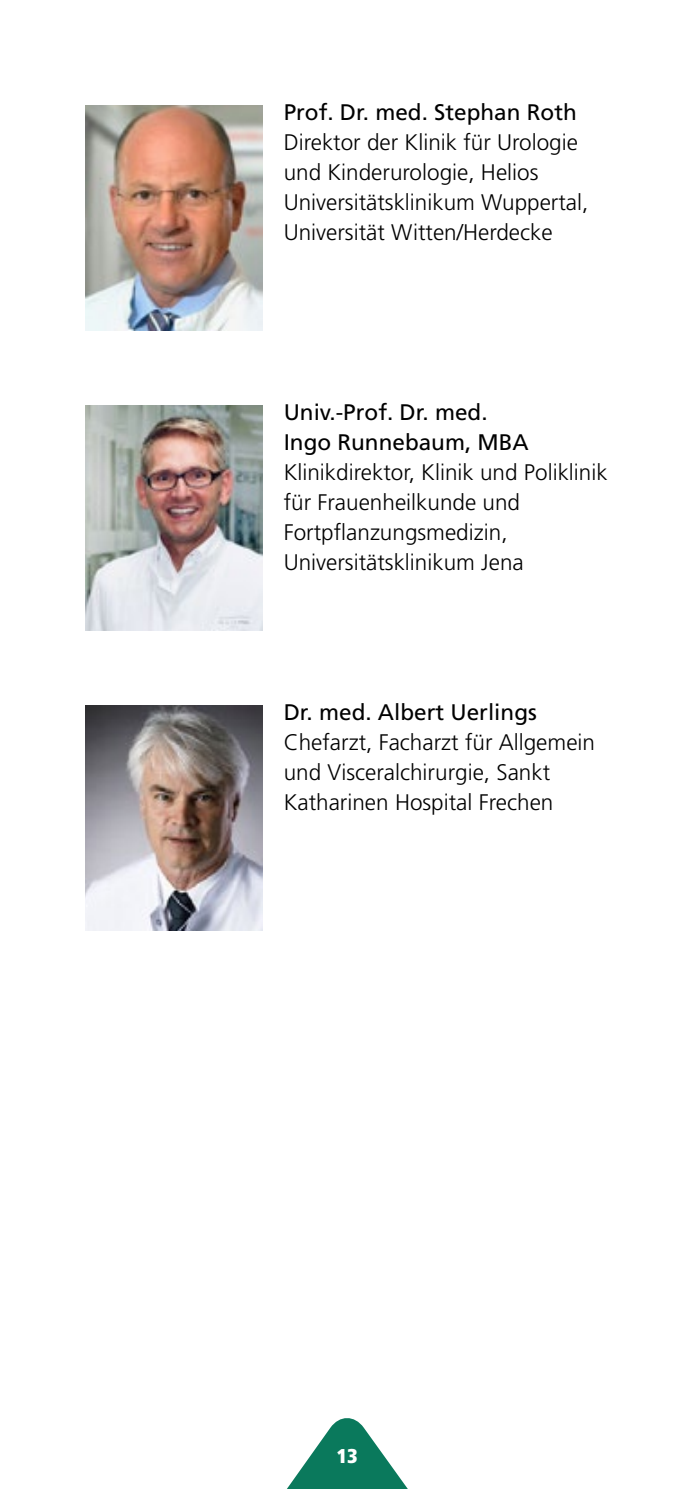
<style>
.page{position:relative;width:695px;height:1489px;background:#fff}
.page>*{position:absolute;margin:0;border:0;box-sizing:border-box;transform-origin:0 0}
.t1{font:300 22.5px/30px "Frutiger LT";color:#000}
.t2{font:22.5px/30px "Frutiger LT";color:#000}
.t3{font:900 condensed 20px "Frutiger LT";color:#fff}
</style>
<div class="page">
<svg style="left:287px;top:1418px;width:120px;height:70px"></svg>
<img style="left:85px;top:405px;width:177px;height:225px">
<img style="left:85px;top:105px;width:177px;height:225px">
<img style="left:85px;top:705px;width:177px;height:225px">
<p class="t2" style="left:283px;top:97px;width:294px">Prof. Dr. med. Stephan Roth</p>
<p class="t1" style="left:283px;top:128px;width:306px">Direktor der Klinik für Urologie und Kinderurologie, Helios<br>Universitätsklinikum Wuppertal,<br>Universität Witten/Herdecke</p>
<p class="t2" style="left:283px;top:397px;width:247px">Univ.-Prof. Dr. med.<br>Ingo Runnebaum, MBA</p>
<p class="t1" style="left:283px;top:457px;width:325px">Klinikdirektor, Klinik und Poliklinik für Frauenheilkunde und<br>Fortpflanzungsmedizin,<br>Universitätsklinikum Jena</p>
<p class="t2" style="left:283px;top:697px;width:254px">Dr. med. Albert Uerlings</p>
<p class="t1" style="left:283px;top:727px;width:313px">Chefarzt, Facharzt für Allgemein und Visceralchirurgie, Sankt<br>Katharinen Hospital Frechen</p>
<p class="t3" style="left:337px;top:1443px;width:22px">13</p>
</div>
